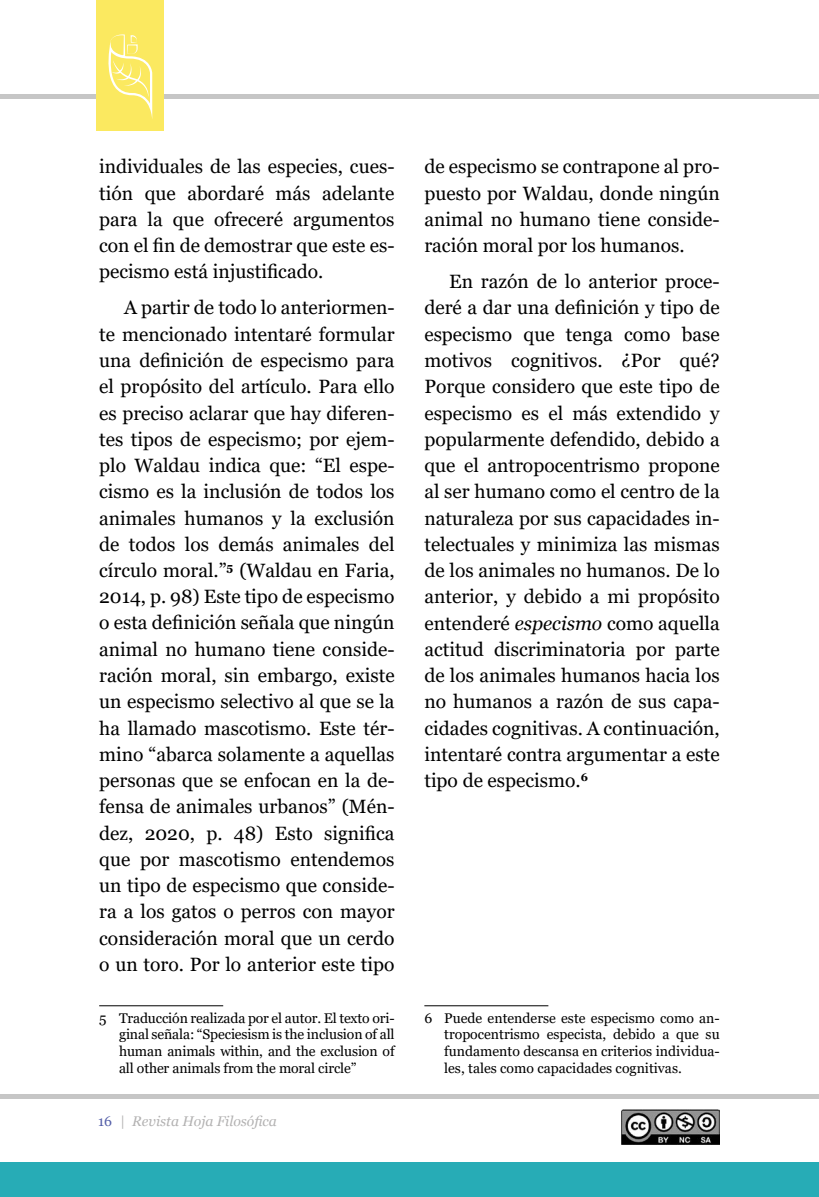
<style>
.page{position:relative;width:819px;height:1197px;background:#fff}
.page>*{position:absolute;margin:0;border:0;box-sizing:border-box;transform-origin:0 0}
.t1{font:19.25px/26.2px "Georgia";color:#000;text-align:justify}
.t2{font:14px/16.8px "Georgia";letter-spacing:-.005em;color:#000;text-align:justify}
.t3{font:italic 14px "Georgia";color:#b3b2b2}
.s1{font-style:normal;color:#5560a9}
.s2{font-style:normal}
.s3{font-style:italic}
</style>
<div class="page">
<img style="left:621px;top:1110px;width:99px;height:34px">
<div style="left:0;top:94px;width:819px;height:5px;background:#c6c6c6"></div>
<hr style="left:0;top:1094px;width:819px;height:4px;background:#c6c6c6">
<div style="left:97px;top:0;width:67px;height:131px;background:#fbe960"></div>
<svg style="left:108px;top:34px;width:44px;height:83px"></svg>
<div style="left:0;top:1163px;width:819px;height:34px;background:#27acb6"></div>
<hr style="left:99px;top:1005px;width:124px;height:1px;background:#000">
<hr style="left:424px;top:1005px;width:124px;height:1px;background:#000">
<p class="t1" style="left:99px;top:154px;width:297px">individuales de las especies, cues&shy;tión que abordaré más adelante para la que ofreceré argumentos con el fin de demostrar que este es&shy;pecismo está injustificado.</p>
<p class="t1" style="left:99px;top:295px;width:297px;text-indent:25px">A partir de todo lo anteriormen&shy;te mencionado intentaré formular una definición de especismo para el propósito del artículo. Para ello es preciso aclarar que hay diferen&shy;tes tipos de especismo; por ejem&shy;plo Waldau indica que: “El espe&shy;cismo es la inclusión de todos los animales humanos y la exclusión de todos los demás animales del círculo moral.”<sup>5</sup> (Waldau en Faria, 2014, p. 98) Este tipo de especismo o esta definición señala que ningún animal no humano tiene conside&shy;ración moral, sin embargo, existe un especismo selectivo al que se la ha llamado mascotismo. Este tér&shy;mino “abarca solamente a aquellas personas que se enfocan en la de&shy;fensa de animales urbanos” (Mén&shy;dez, 2020, p. 48) Esto significa que por mascotismo entendemos un tipo de especismo que conside&shy;ra a los gatos o perros con mayor consideración moral que un cerdo o un toro. Por lo anterior este tipo</p>
<p class="t2" style="left:119px;top:1010px;width:277px;text-indent:-20px">5 Traducción realizada por el autor. El texto ori&shy;ginal señala: “Speciesism is the inclusion of all human animals within, and the exclusion of all other animals from the moral circle”</p>
<p class="t3" style="left:98px;top:1113px;width:180px"><span class="s1">16</span> <span class="s2">|</span> Revista Hoja Filosófica</p>
<p class="t1" style="left:424px;top:154px;width:297px">de especismo se contrapone al pro&shy;puesto por Waldau, donde ningún animal no humano tiene conside&shy;ración moral por los humanos.</p>
<p class="t1" style="left:424px;top:269px;width:297px;text-indent:25px">En razón de lo anterior proce&shy;deré a dar una definición y tipo de especismo que tenga como base motivos cognitivos. ¿Por qué?<br>Porque considero que este tipo de especismo es el más extendido y popularmente defendido, debido a que el antropocentrismo propone al ser humano como el centro de la naturaleza por sus capacidades in&shy;telectuales y minimiza las mismas de los animales no humanos. De lo anterior, y debido a mi propósito entenderé <span class="s3">especismo</span> como aquella actitud discriminatoria por parte de los animales humanos hacia los no humanos a razón de sus capa&shy;cidades cognitivas. A continuación, intentaré contra argumentar a este tipo de especismo.<sup>6</sup></p>
<p class="t2" style="left:444px;top:1010px;width:277px;text-indent:-20px">6 Puede entenderse este especismo como an&shy;tropocentrismo especista, debido a que su fundamento descansa en criterios individua&shy;les, tales como capacidades cognitivas.</p>
</div>
